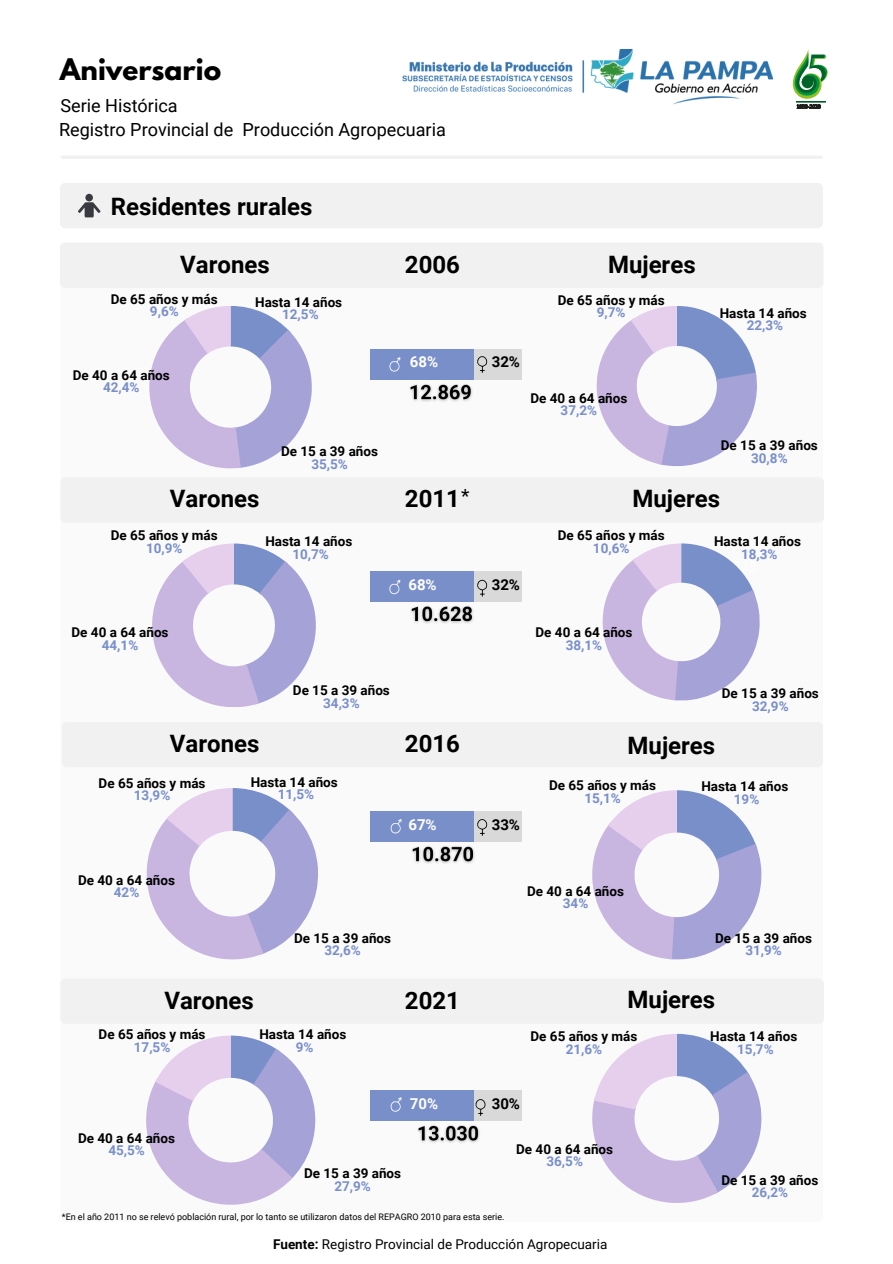
<style>
.page{position:relative;width:893px;height:1264px;background:#fff}
.page>*{position:absolute;margin:0;border:0;box-sizing:border-box;transform-origin:0 0}
.t1{font:700 26.4px "League Spartan";color:#000}
.t2{font:700 24px "Roboto";color:#000}
.t3{font:19.5px "Roboto";color:#000}
.t4{font:18px/24px "Roboto";color:#000}
.t5{font:700 15px "Roboto";color:#000}
.t6{font:700 15px "Roboto";color:#fff}
.t7{font:700 13.5px "Roboto";color:#000}
.t8{font:700 13.5px "Roboto";color:#798fca}
.t9{font:13.5px "Roboto";color:#000}
.t10{font:9px "Roboto";color:#000}
.s1{font-weight:700}
</style>
<div class="page">
<hr style="left:62px;top:155px;width:759px;height:4px;background:#f1f1f1">
<div style="left:60px;top:243px;width:762px;height:978px;background:#fafafa;border-radius:5px"></div>
<div style="left:60px;top:183px;width:762px;height:45px;background:#f1f1f1;border-radius:5px"></div>
<svg style="left:149px;top:306px;width:163px;height:162px"></svg>
<div style="left:60px;top:242px;width:763px;height:46px;background:#f1f1f1;border-radius:5px"></div>
<svg style="left:596px;top:306px;width:160px;height:160px"></svg>
<div style="left:60px;top:477px;width:763px;height:45px;background:#f1f1f1;border-radius:5px"></div>
<svg style="left:152px;top:543px;width:164px;height:164px"></svg>
<svg style="left:602px;top:543px;width:157px;height:157px"></svg>
<div style="left:62px;top:722px;width:760px;height:45px;background:#f1f1f1;border-radius:5px"></div>
<svg style="left:147px;top:788px;width:171px;height:171px"></svg>
<svg style="left:592px;top:790px;width:169px;height:169px"></svg>
<div style="left:60px;top:978px;width:763px;height:45px;background:#f1f1f1;border-radius:5px"></div>
<svg style="left:146px;top:1035px;width:169px;height:169px"></svg>
<svg style="left:592px;top:1033px;width:169px;height:169px"></svg>
<div style="left:370px;top:349px;width:152px;height:31px;background:#d9d9d9"></div>
<div style="left:370px;top:349px;width:103px;height:31px;background:#798fca"></div>
<svg style="left:477px;top:356px;width:10px;height:17px"></svg>
<svg style="left:389px;top:357px;width:11px;height:15px"></svg>
<div style="left:370px;top:571px;width:152px;height:31px;background:#d9d9d9"></div>
<div style="left:370px;top:571px;width:103px;height:31px;background:#798fca"></div>
<div style="left:370px;top:811px;width:152px;height:30px;background:#d9d9d9"></div>
<div style="left:370px;top:811px;width:103px;height:30px;background:#798fca"></div>
<div style="left:370px;top:1090px;width:152px;height:30px;background:#d9d9d9"></div>
<div style="left:370px;top:1090px;width:103px;height:30px;background:#798fca"></div>
<svg style="left:389px;top:580px;width:11px;height:15px"></svg>
<svg style="left:477px;top:580px;width:10px;height:16px"></svg>
<svg style="left:390px;top:819px;width:11px;height:15px"></svg>
<svg style="left:477px;top:819px;width:10px;height:16px"></svg>
<svg style="left:390px;top:1097px;width:11px;height:15px"></svg>
<svg style="left:475px;top:1099px;width:10px;height:16px"></svg>
<img style="left:402px;top:49px;width:370px;height:56px">
<svg style="left:792px;top:49px;width:35px;height:59px"></svg>
<div style="left:85px;top:194px;width:8px;height:7px;background:#393a3f;border-radius:50%"></div>
<svg style="left:78px;top:202px;width:22px;height:15px"></svg>
<img style="left:410px;top:376px;width:64px;height:26px">
<img style="left:411px;top:599px;width:63px;height:25px">
<img style="left:405px;top:838px;width:74px;height:26px">
<img style="left:411px;top:1117px;width:74px;height:26px">
<h1 class="t1" style="left:60px;top:56px;width:163px">Aniversario</h1>
<h3 class="t4" style="left:59px;top:94px;width:388px">Serie Histórica<br>Registro Provincial de Producción Agropecuaria</h3>
<h2 class="t2" style="left:111px;top:193px;width:203px">Residentes rurales</h2>
<h2 class="t2" style="left:180px;top:250px;width:91px">Varones</h2>
<h2 class="t2" style="left:405px;top:250px;width:57px">2006</h2>
<h2 class="t2" style="left:608px;top:250px;width:89px">Mujeres</h2>
<p class="t7" style="left:111px;top:291px;width:108px">De 65 años y más</p>
<p class="t8" style="left:150px;top:303px;width:30px">9,6%</p>
<p class="t7" style="left:73px;top:367px;width:98px">De 40 a 64 años</p>
<p class="t8" style="left:103px;top:379px;width:38px">42,4%</p>
<p class="t7" style="left:255px;top:294px;width:88px">Hasta 14 años</p>
<p class="t8" style="left:282px;top:306px;width:38px">12,5%</p>
<p class="t7" style="left:281px;top:443px;width:98px">De 15 a 39 años</p>
<p class="t8" style="left:311px;top:456px;width:38px">35,5%</p>
<p class="t6" style="left:410px;top:353px;width:30px">68%</p>
<p class="t5" style="left:491px;top:353px;width:30px">32%</p>
<p class="t7" style="left:557px;top:292px;width:108px">De 65 años y más</p>
<p class="t8" style="left:596px;top:304px;width:30px">9,7%</p>
<p class="t7" style="left:719px;top:305px;width:88px">Hasta 14 años</p>
<p class="t8" style="left:746px;top:317px;width:38px">22,3%</p>
<p class="t7" style="left:530px;top:390px;width:98px">De 40 a 64 años</p>
<p class="t8" style="left:560px;top:402px;width:38px">37,2%</p>
<p class="t7" style="left:720px;top:438px;width:98px">De 15 a 39 años</p>
<p class="t8" style="left:751px;top:450px;width:38px">30,8%</p>
<h3 class="t3" style="left:461px;top:485px;width:10px">*</h3>
<h2 class="t2" style="left:170px;top:484px;width:91px">Varones</h2>
<h2 class="t2" style="left:405px;top:484px;width:57px">2011</h2>
<h2 class="t2" style="left:632px;top:485px;width:89px">Mujeres</h2>
<p class="t7" style="left:111px;top:528px;width:108px">De 65 años y más</p>
<p class="t8" style="left:146px;top:540px;width:38px">10,9%</p>
<p class="t7" style="left:72px;top:624px;width:98px">De 40 a 64 años</p>
<p class="t8" style="left:102px;top:637px;width:38px">44,1%</p>
<p class="t7" style="left:265px;top:534px;width:88px">Hasta 14 años</p>
<p class="t8" style="left:292px;top:546px;width:38px">10,7%</p>
<p class="t6" style="left:408px;top:575px;width:30px">68%</p>
<p class="t7" style="left:293px;top:682px;width:98px">De 15 a 39 años</p>
<p class="t8" style="left:323px;top:695px;width:38px">34,3%</p>
<p class="t5" style="left:491px;top:576px;width:30px">32%</p>
<p class="t7" style="left:557px;top:528px;width:108px">De 65 años y más</p>
<p class="t8" style="left:593px;top:540px;width:38px">10,6%</p>
<p class="t7" style="left:535px;top:624px;width:98px">De 40 a 64 años</p>
<p class="t8" style="left:565px;top:637px;width:38px">38,1%</p>
<p class="t7" style="left:714px;top:534px;width:88px">Hasta 14 años</p>
<p class="t8" style="left:741px;top:546px;width:38px">18,3%</p>
<p class="t7" style="left:721px;top:685px;width:98px">De 15 a 39 años</p>
<p class="t8" style="left:752px;top:698px;width:38px">32,9%</p>
<h2 class="t2" style="left:170px;top:729px;width:91px">Varones</h2>
<h2 class="t2" style="left:405px;top:729px;width:57px">2016</h2>
<h2 class="t2" style="left:627px;top:731px;width:89px">Mujeres</h2>
<p class="t7" style="left:99px;top:775px;width:108px">De 65 años y más</p>
<p class="t8" style="left:134px;top:787px;width:38px">13,9%</p>
<p class="t7" style="left:251px;top:774px;width:88px">Hasta 14 años</p>
<p class="t8" style="left:278px;top:786px;width:38px">11,5%</p>
<p class="t6" style="left:408px;top:816px;width:30px">67%</p>
<p class="t5" style="left:491px;top:816px;width:30px">33%</p>
<p class="t7" style="left:549px;top:777px;width:108px">De 65 años y más</p>
<p class="t8" style="left:584px;top:790px;width:38px">15,1%</p>
<p class="t7" style="left:701px;top:778px;width:88px">Hasta 14 años</p>
<p class="t8" style="left:733px;top:791px;width:27px">19%</p>
<p class="t7" style="left:78px;top:872px;width:98px">De 40 a 64 años</p>
<p class="t8" style="left:114px;top:884px;width:27px">42%</p>
<p class="t7" style="left:527px;top:883px;width:98px">De 40 a 64 años</p>
<p class="t8" style="left:563px;top:895px;width:27px">34%</p>
<p class="t7" style="left:294px;top:930px;width:98px">De 15 a 39 años</p>
<p class="t8" style="left:324px;top:942px;width:38px">32,6%</p>
<p class="t7" style="left:715px;top:930px;width:98px">De 15 a 39 años</p>
<p class="t8" style="left:745px;top:942px;width:38px">31,9%</p>
<h2 class="t2" style="left:164px;top:987px;width:91px">Varones</h2>
<h2 class="t2" style="left:405px;top:987px;width:57px">2021</h2>
<h2 class="t2" style="left:627px;top:986px;width:89px">Mujeres</h2>
<p class="t7" style="left:99px;top:1026px;width:108px">De 65 años y más</p>
<p class="t8" style="left:134px;top:1039px;width:38px">17,5%</p>
<p class="t7" style="left:259px;top:1026px;width:88px">Hasta 14 años</p>
<p class="t8" style="left:296px;top:1039px;width:19px">9%</p>
<p class="t7" style="left:530px;top:1028px;width:108px">De 65 años y más</p>
<p class="t8" style="left:565px;top:1041px;width:38px">21,6%</p>
<p class="t7" style="left:710px;top:1028px;width:88px">Hasta 14 años</p>
<p class="t8" style="left:737px;top:1041px;width:38px">15,7%</p>
<p class="t6" style="left:410px;top:1094px;width:30px">70%</p>
<p class="t5" style="left:491px;top:1094px;width:30px">30%</p>
<p class="t7" style="left:78px;top:1130px;width:98px">De 40 a 64 años</p>
<p class="t8" style="left:108px;top:1142px;width:38px">45,5%</p>
<p class="t7" style="left:304px;top:1165px;width:98px">De 15 a 39 años</p>
<p class="t8" style="left:334px;top:1177px;width:38px">27,9%</p>
<p class="t10" style="left:62px;top:1211px;width:444px">*En el año 2011 no se relevó población rural, por lo tanto se utilizaron datos del REPAGRO 2010 para esta serie.</p>
<p class="t7" style="left:516px;top:1141px;width:98px">De 40 a 64 años</p>
<p class="t8" style="left:546px;top:1153px;width:38px">36,5%</p>
<p class="t9" style="left:273px;top:1236px;width:336px"><span class="s1">Fuente:</span> Registro Provincial de Producción Agropecuaria</p>
<p class="t7" style="left:721px;top:1172px;width:98px">De 15 a 39 años</p>
<p class="t8" style="left:751px;top:1184px;width:38px">26,2%</p>
</div>
